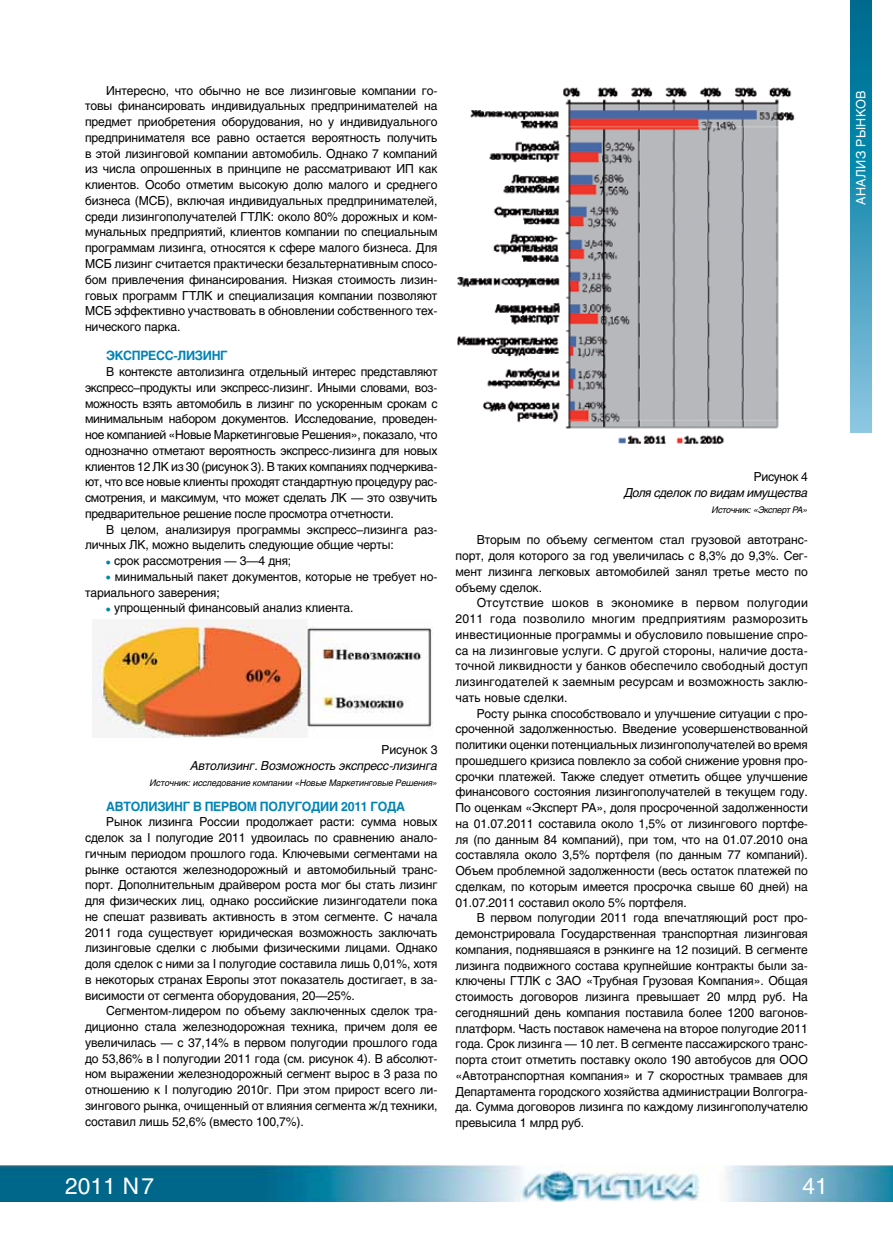
<style>
.page{position:relative;width:893px;height:1234px;background:#fff}
.page>*{position:absolute;margin:0;border:0;box-sizing:border-box;transform-origin:0 0}
.t1{font:22.5px "Helios";color:#fff}
.t2{font:700 12.75px "Helios";letter-spacing:-.025em;color:#0084b6;scale:.96 1}
.t3{font:12.75px "Helios";color:#fff}
.t4{font:12.3px/15.8px "Helios";letter-spacing:-.01em;color:#000;text-align:justify}
.t5{font:italic 12.3px "Helios";letter-spacing:-.01em;color:#000}
.t6{font:italic 12.3px "Helios";letter-spacing:-.03em;color:#000}
.t7{font:italic 9px "Helios";letter-spacing:-.01em;color:#000}
.t8{font:italic 9px "Helios";letter-spacing:-.03em;color:#000}
.s1{color:#0084b6}
</style>
<div class="page">
<img style="left:0;top:1165px;width:893px;height:36px">
<svg style="left:850px;top:0;width:22px;height:432px;background:#3296b7"></svg>
<img style="left:458px;top:87px;width:337px;height:357px">
<img style="left:92px;top:619px;width:340px;height:117px">
<p class="t4" style="left:85px;top:82px;width:354px;text-indent:21px">Интересно, что обычно не все лизинговые компании го&shy;товы финансировать индивидуальных предпринимателей на предмет приобретения оборудования, но у индивидуального предпринимателя все равно остается вероятность получить в этой лизинговой компании автомобиль. Однако 7 компаний из числа опрошенных в принципе не рассматривают ИП как клиентов. Особо отметим высокую долю малого и среднего бизнеса (МСБ), включая индивидуальных предпринимателей, среди лизингополучателей ГТЛК: около 80% дорожных и ком&shy;мунальных предприятий, клиентов компании по специальным программам лизинга, относятся к сфере малого бизнеса. Для МСБ лизинг считается практически безальтернативным спосо&shy;бом привлечения финансирования. Низкая стоимость лизин&shy;говых программ ГТЛК и специализация компании позволяют МСБ эффективно участвовать в обновлении собственного тех&shy;нического парка.</p>
<p class="t2" style="left:106px;top:348px;width:128px">Экспресс-лизинг</p>
<p class="t4" style="left:85px;top:363px;width:354px;text-indent:21px">В контексте автолизинга отдельный интерес представляют экспресс–продукты или экспресс-лизинг. Иными словами, воз&shy;можность взять автомобиль в лизинг по ускоренным срокам с минимальным набором документов. Исследование, проведен&shy;ное компанией «Новые Маркетинговые Решения», показало, что однозначно отметают вероятность экспресс-лизинга для новых клиентов 12 ЛК из 30 (рисунок 3). В таких компаниях подчеркива&shy;ют, что все новые клиенты проходят стандартную процедуру рас&shy;смотрения, и максимум, что может сделать ЛК — это озвучить предварительное решение после просмотра отчетности.</p>
<p class="t4" style="left:85px;top:521px;width:354px;text-indent:21px">В целом, анализируя программы экспресс–лизинга раз&shy;личных ЛК, можно выделить следующие общие черты:</p>
<p class="t4" style="left:106px;top:552px;width:187px"><span class="s1">•</span> срок рассмотрения — 3—4 дня;</p>
<p class="t4" style="left:85px;top:568px;width:354px;text-indent:21px"><span class="s1">•</span> минимальный пакет документов, которые не требует но&shy;тариального заверения;</p>
<p class="t4" style="left:106px;top:600px;width:249px"><span class="s1">•</span> упрощенный финансовый анализ клиента.</p>
<p class="t4" style="left:382px;top:741px;width:57px">Рисунок 3</p>
<p class="t5" style="left:190px;top:758px;width:248px">Автолизинг. Возможность экспресс-лизинга</p>
<p class="t7" style="left:150px;top:777px;width:289px">Источник: исследование компании «Новые Маркетинговые Решения»</p>
<p class="t2" style="left:106px;top:798px;width:36px">Автоли</p>
<p class="t2" style="left:157px;top:798px;width:77px">зинг в первом</p>
<p class="t2" style="left:260px;top:798px;width:54px">полугодии</p>
<p class="t2" style="left:341px;top:798px;width:49px">2011 года</p>
<p class="t4" style="left:85px;top:813px;width:354px;text-indent:21px">Рынок лизинга России продолжает расти: сумма новых сделок за I полугодие 2011 удвоилась по сравнению анало&shy;гичным периодом прошлого года. Ключевыми сегментами на рынке остаются железнодорожный и автомобильный транс&shy;порт. Дополнительным драйвером роста мог бы стать лизинг для физических лиц, однако российские лизингодатели пока не спешат развивать активность в этом сегменте. С начала 2011 года существует юридическая возможность заключать лизинговые сделки с любыми физическими лицами. Однако доля сделок с ними за I полугодие составила лишь 0,01%, хотя в некоторых странах Европы этот показатель достигает, в за&shy;висимости от сегмента оборудования, 20—25%.</p>
<p class="t4" style="left:85px;top:1002px;width:354px;text-indent:21px">Сегментом-лидером по объему заключенных сделок тра&shy;диционно стала железнодорожная техника, причем доля ее увеличилась — с 37,14% в первом полугодии прошлого года до 53,86% в I полугодии 2011 года (см. рисунок 4). В абсолют&shy;ном выражении железнодорожный сегмент вырос в 3 раза по отношению к I полугодию 2010г. При этом прирост всего ли&shy;зингового рынка, очищенный от влияния сегмента ж/д техники, составил лишь 52,6% (вместо 100,7%).</p>
<p class="t4" style="left:754px;top:468px;width:55px">Рисунок 4</p>
<p class="t6" style="left:624px;top:485px;width:185px">Доля сделок по видам имущества</p>
<p class="t8" style="left:712px;top:504px;width:97px">Источник: «Эксперт РА»</p>
<p class="t4" style="left:455px;top:532px;width:354px;text-indent:21px">Вторым по объему сегментом стал грузовой автотранс&shy;порт, доля которого за год увеличилась с 8,3% до 9,3%. Сег&shy;мент лизинга легковых автомобилей занял третье место по объему сделок.</p>
<p class="t4" style="left:455px;top:594px;width:354px;text-indent:21px">Отсутствие шоков в экономике в первом полугодии 2011 года позволило многим предприятиям разморозить инвестиционные программы и обусловило повышение спро&shy;са на лизинговые услуги. С другой стороны, наличие доста&shy;точной ликвидности у банков обеспечило свободный доступ лизингодателей к заемным ресурсам и возможность заклю&shy;чать новые сделки.</p>
<p class="t4" style="left:455px;top:705px;width:354px;text-indent:21px">Росту рынка способствовало и улучшение ситуации с про&shy;сроченной задолженностью. Введение усовершенствованной политики оценки потенциальных лизингополучателей во время прошедшего кризиса повлекло за собой снижение уровня про&shy;срочки платежей. Также следует отметить общее улучшение финансового состояния лизингополучателей в текущем году.<br>По оценкам «Эксперт РА», доля просроченной задолженности на 01.07.2011 составила около 1,5% от лизингового портфе&shy;ля (по данным 84 компаний), при том, что на 01.07.2010 она составляла около 3,5% портфеля (по данным 77 компаний).<br>Объем проблемной задолженности (весь остаток платежей по сделкам, по которым имеется просрочка свыше 60 дней) на 01.07.2011 составил около 5% портфеля.</p>
<p class="t4" style="left:455px;top:909px;width:354px;text-align:left;text-indent:21px">В первом полугодии 2011 года впечатляющий рост про&shy;демонстрировала Государственная транспортная лизинговая компания, поднявшаяся в рэнкинге на 12 позиций. В сегменте лизинга подвижного состава крупнейшие контракты были за&shy;ключены ГТЛК с ЗАО «Трубная Грузовая Компания». Общая стоимость договоров лизинга превышает 20 млрд руб. На сегодняшний день компания поставила более 1200 вагонов&shy;платформ. Часть поставок намечена на второе полугодие 2011 года. Срок лизинга — 10 лет. В сегменте пассажирского транс&shy;порта стоит отметить поставку около 190 автобусов для ООО «Автотранспортная компания» и 7 скоростных трамваев для Департамента городского хозяйства администрации Волгогра&shy;да. Сумма договоров лизинга по каждому лизингополучателю превысила 1 млрд руб.</p>
<h1 class="t1" style="left:65px;top:1172px;width:90px">2011 N7</h1>
<h1 class="t1" style="left:802px;top:1172px;width:27px">41</h1>
<p class="t3" style="left:853px;top:205px;width:116px;rotate:-90deg">Анализ рынков</p>
</div>
